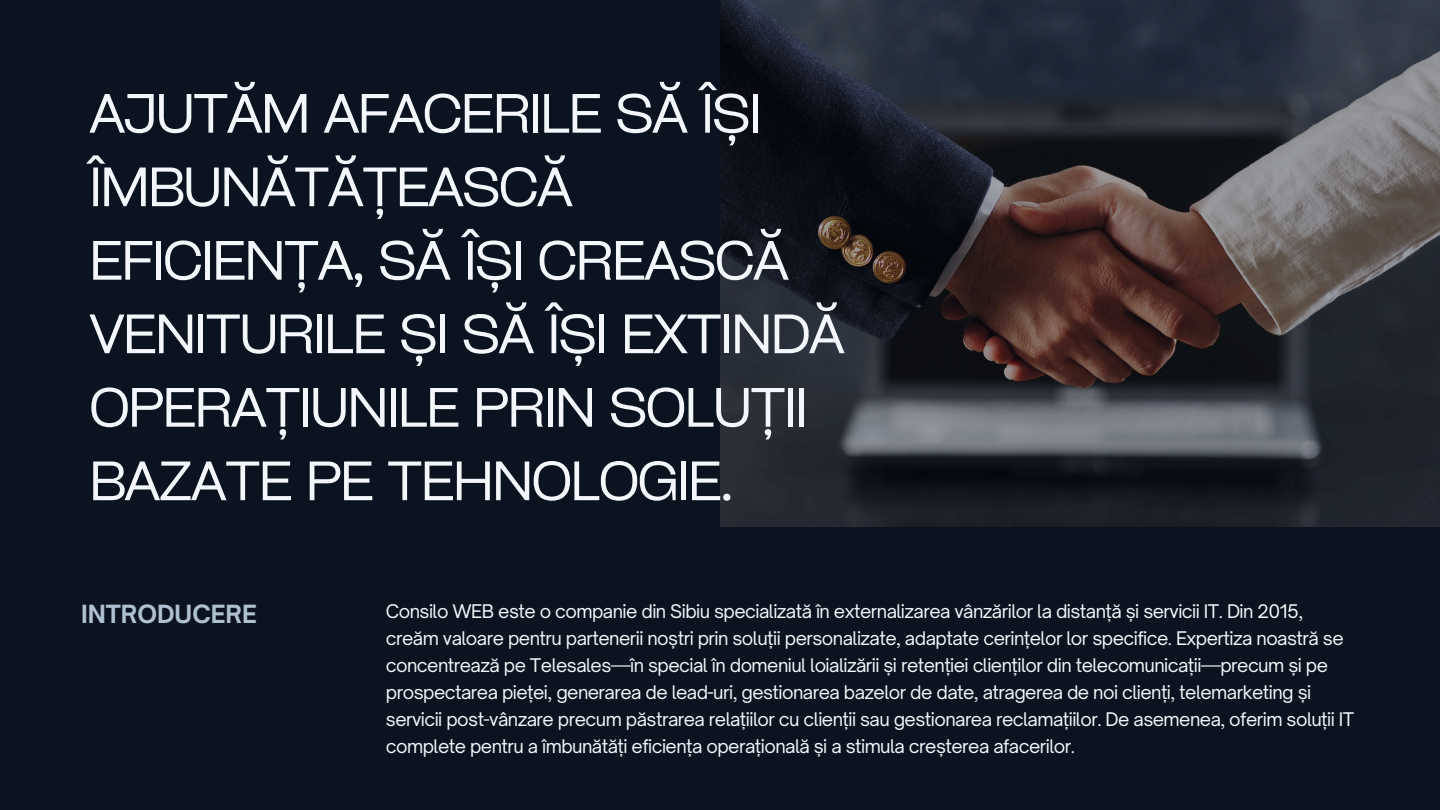
<style>
.page{position:relative;width:1440px;height:810px;background:#0b1320}
.page>*{position:absolute;margin:0;border:0;box-sizing:border-box;transform-origin:0 0}
.t1{font:53px/73.5px "Cy Grotesk Key";letter-spacing:-.05em;color:#f3f6fa}
.t2{font:700 24px "Open Sauce One";color:#afc1d0}
.t3{font:18px/27px "Open Sauce One";letter-spacing:-.03em;color:#f3f6fa}
</style>
<div class="page">
<img style="left:720px;top:0;width:720px;height:526px">
<p class="t1" style="left:89px;top:75px;width:758px">AJUTĂM AFACERILE SĂ ÎȘI<br>ÎMBUNĂTĂȚEASCĂ<br>EFICIENȚA, SĂ ÎȘI CREASCĂ<br>VENITURILE ȘI SĂ ÎȘI EXTINDĂ<br>OPERAȚIUNILE PRIN SOLUȚII<br>BAZATE PE TEHNOLOGIE.</p>
<h2 class="t2" style="left:81px;top:599px;width:178px">INTRODUCERE</h2>
<h1 class="t3" style="left:386px;top:597px;width:970px">Consilo WEB este o companie din Sibiu specializată în externalizarea vânzărilor la distanță și servicii IT. Din 2015, creăm valoare pentru partenerii noștri prin soluții personalizate, adaptate cerințelor lor specifice. Expertiza noastră se concentrează pe Telesales—în special în domeniul loializării și retenției clienților din telecomunicații—precum și pe prospectarea pieței, generarea de lead-uri, gestionarea bazelor de date, atragerea de noi clienți, telemarketing și servicii post-vânzare precum păstrarea relațiilor cu clienții sau gestionarea reclamațiilor. De asemenea, oferim soluții IT complete pentru a îmbunătăți eficiența operațională și a stimula creșterea afacerilor.</h1>
</div>
